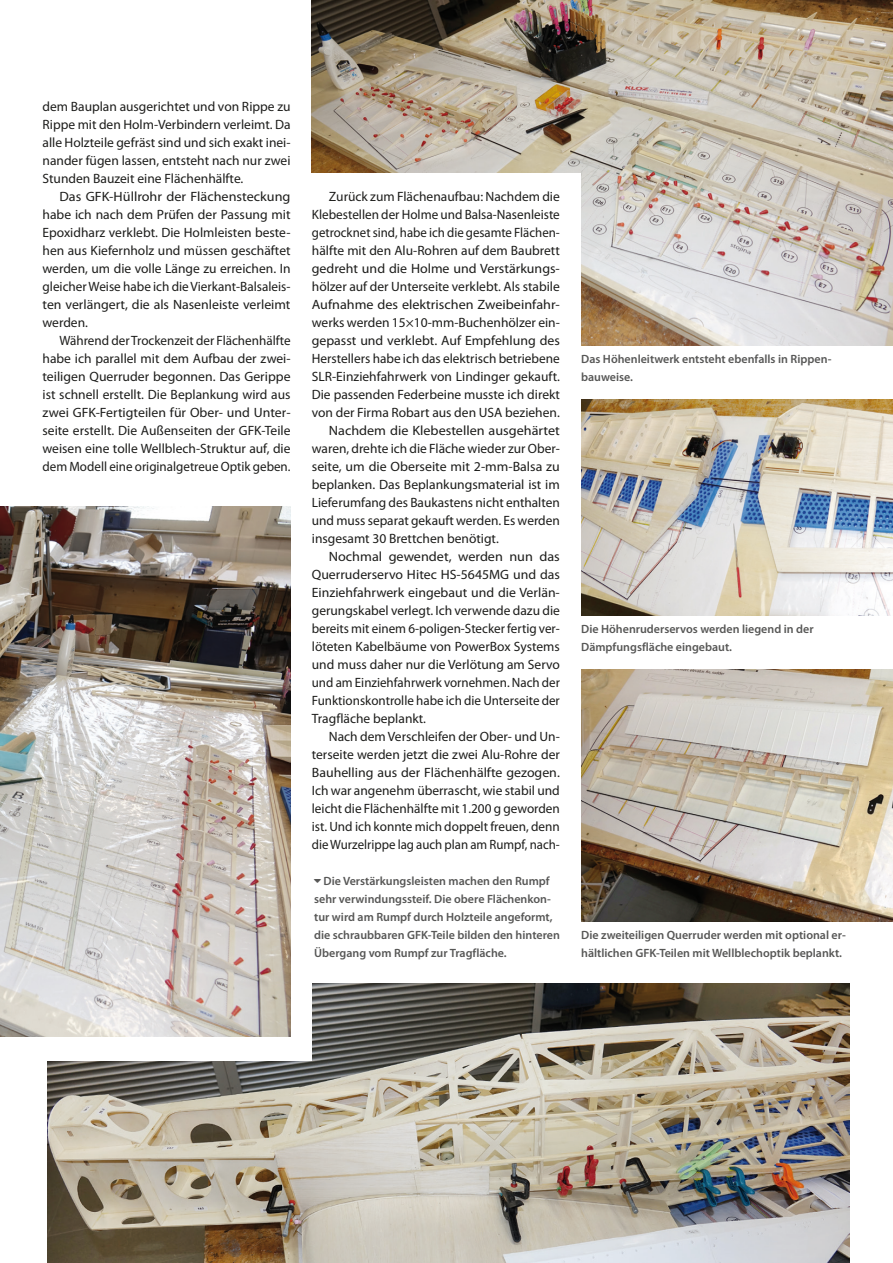
<style>
.page{position:relative;width:893px;height:1263px;background:#fff}
.page>*{position:absolute;margin:0;border:0;box-sizing:border-box;transform-origin:0 0}
.t1{font:13.5px/18px "Myriad Pro";color:#1d1d1b;text-align:justify}
.t2{font:13.5px/18px "Myriad Pro";color:#1d1d1b;text-align:justify;scale:1.05 1}
.t3{font:13.5px "Myriad Pro";color:#1d1d1b;scale:.95 1}
.t4{font:13.5px "Myriad Pro";color:#1d1d1b;scale:.96 1}
.t5{font:600 12px/18px "Myriad Pro";color:#575756}
</style>
<div class="page">
<img style="left:48px;top:983px;width:802px;height:280px">
<div style="left:43px;top:834px;width:269px;height:227px;background:#fff"></div>
<img style="left:0;top:506px;width:291px;height:530px">
<img style="left:312px;top:0;width:581px;height:345px">
<div style="left:301px;top:173px;width:280px;height:208px;background:#fff"></div>
<img style="left:581px;top:399px;width:312px;height:216px">
<img style="left:581px;top:669px;width:312px;height:252px">
<p class="t1" style="left:43px;top:97px;width:250px">dem Bauplan ausgerichtet und von Rippe zu Rippe mit den Holm-Verbindern verleimt. Da alle Holzteile gefräst sind und sich exakt inei&shy;nander fügen lassen, entsteht nach nur zwei Stunden Bauzeit eine Flächenhälfte.</p>
<p class="t2" style="left:43px;top:187px;width:238px;text-indent:17px">Das GFK-Hüllrohr der Flächensteckung habe ich nach dem Prüfen der Passung mit Epoxidharz verklebt. Die Holmleisten beste&shy;hen aus Kiefernholz und müssen geschäftet werden, um die volle Länge zu erreichen. In gleicher Weise habe ich die Vierkant-Balsaleis&shy;ten verlängert, die als Nasenleiste verleimt werden.</p>
<p class="t1" style="left:43px;top:331px;width:250px;text-indent:17px">Während der Trockenzeit der Flächenhälfte habe ich parallel mit dem Aufbau der zwei&shy;teiligen Querruder begonnen. Das Gerippe ist schnell erstellt. Die Beplankung wird aus zwei GFK-Fertigteilen für Ober- und Unter&shy;seite erstellt. Die Außenseiten der GFK-Teile weisen eine tolle Wellblech-Struktur auf, die dem Modell eine originalgetreue Optik geben.</p>
<p class="t1" style="left:329px;top:187px;width:232px">Zurück zum Flächenaufbau: Nachdem die</p>
<p class="t1" style="left:312px;top:205px;width:250px">Klebestellen der Holme und Balsa-Nasenleiste</p>
<p class="t3" style="left:312px;top:224px;width:263px">getrocknet sind, habe ich die gesamte Flächen-</p>
<p class="t1" style="left:312px;top:241px;width:250px">hälfte mit den Alu-Rohren auf dem Baubrett</p>
<p class="t1" style="left:312px;top:259px;width:250px">gedreht und die Holme und Verstärkungs-</p>
<p class="t1" style="left:312px;top:277px;width:250px">hölzer auf der Unterseite verklebt. Als stabile</p>
<p class="t2" style="left:312px;top:295px;width:238px">Aufnahme des elektrischen Zweibeinfahr-</p>
<p class="t1" style="left:312px;top:313px;width:250px">werks werden 15×10-mm-Buchenhölzer ein-</p>
<p class="t1" style="left:312px;top:331px;width:250px">gepasst und verklebt. Auf Empfehlung des</p>
<p class="t1" style="left:312px;top:349px;width:250px">Herstellers habe ich das elektrisch betriebene</p>
<p class="t1" style="left:312px;top:367px;width:250px">SLR-Einziehfahrwerk von Lindinger gekauft.</p>
<p class="t1" style="left:312px;top:385px;width:250px">Die passenden Federbeine musste ich direkt</p>
<p class="t1" style="left:312px;top:403px;width:250px">von der Firma Robart aus den USA beziehen.</p>
<p class="t2" style="left:329px;top:421px;width:222px">Nachdem die Klebestellen ausgehärtet</p>
<p class="t1" style="left:312px;top:439px;width:250px">waren, drehte ich die Fläche wieder zur Ober-</p>
<p class="t1" style="left:312px;top:457px;width:250px">seite, um die Oberseite mit 2-mm-Balsa zu</p>
<p class="t1" style="left:312px;top:475px;width:250px">beplanken. Das Beplankungsmaterial ist im</p>
<p class="t1" style="left:312px;top:493px;width:250px">Lieferumfang des Baukastens nicht enthalten</p>
<p class="t1" style="left:312px;top:511px;width:250px">und muss separat gekauft werden. Es werden</p>
<p class="t1" style="left:312px;top:529px;width:189px">insgesamt 30 Brettchen benötigt.</p>
<p class="t2" style="left:329px;top:547px;width:222px">Nochmal gewendet, werden nun das</p>
<p class="t1" style="left:312px;top:565px;width:250px">Querruderservo Hitec HS-5645MG und das</p>
<p class="t1" style="left:312px;top:583px;width:250px">Einziehfahrwerk eingebaut und die Verlän-</p>
<p class="t1" style="left:312px;top:601px;width:250px">gerungskabel verlegt. Ich verwende dazu die</p>
<p class="t1" style="left:312px;top:619px;width:250px">bereits mit einem 6-poligen-Stecker fertig ver-</p>
<p class="t1" style="left:312px;top:637px;width:250px">löteten Kabelbäume von PowerBox Systems</p>
<p class="t1" style="left:312px;top:655px;width:250px">und muss daher nur die Verlötung am Servo</p>
<p class="t4" style="left:312px;top:674px;width:260px">und am Einziehfahrwerk vornehmen. Nach der</p>
<p class="t1" style="left:312px;top:691px;width:250px">Funktionskontrolle habe ich die Unterseite der</p>
<p class="t1" style="left:312px;top:709px;width:116px">Tragfläche beplankt.</p>
<p class="t1" style="left:329px;top:727px;width:233px">Nach dem Verschleifen der Ober- und Un-</p>
<p class="t1" style="left:312px;top:745px;width:250px">terseite werden jetzt die zwei Alu-Rohre der</p>
<p class="t1" style="left:312px;top:763px;width:250px">Bauhelling aus der Flächenhälfte gezogen.</p>
<p class="t1" style="left:312px;top:781px;width:250px">Ich war angenehm überrascht, wie stabil und</p>
<p class="t1" style="left:312px;top:799px;width:250px">leicht die Flächenhälfte mit 1.200 g geworden</p>
<p class="t1" style="left:312px;top:817px;width:250px">ist. Und ich konnte mich doppelt freuen, denn</p>
<p class="t3" style="left:312px;top:836px;width:263px">die Wurzelrippe lag auch plan am Rumpf, nach-</p>
<p class="t5" style="left:314px;top:872px;width:247px;text-indent:9px">Die Verstärkungsleisten machen den Rumpf sehr verwindungssteif. Die obere Flächenkon&shy;tur wird am Rumpf durch Holzteile angeformt, die schraubbaren GFK-Teile bilden den hinteren Übergang vom Rumpf zur Tragfläche.</p>
<p class="t5" style="left:581px;top:350px;width:252px">Das Höhenleitwerk entsteht ebenfalls in Rippen&shy;bauweise.</p>
<p class="t5" style="left:581px;top:620px;width:234px">Die Höhenruderservos werden liegend in der<br>Dämpfungsfläche eingebaut.</p>
<p class="t5" style="left:581px;top:926px;width:266px">Die zweiteiligen Querruder werden mit optional er&shy;hältlichen GFK-Teilen mit Wellblechoptik beplankt.</p>
</div>
